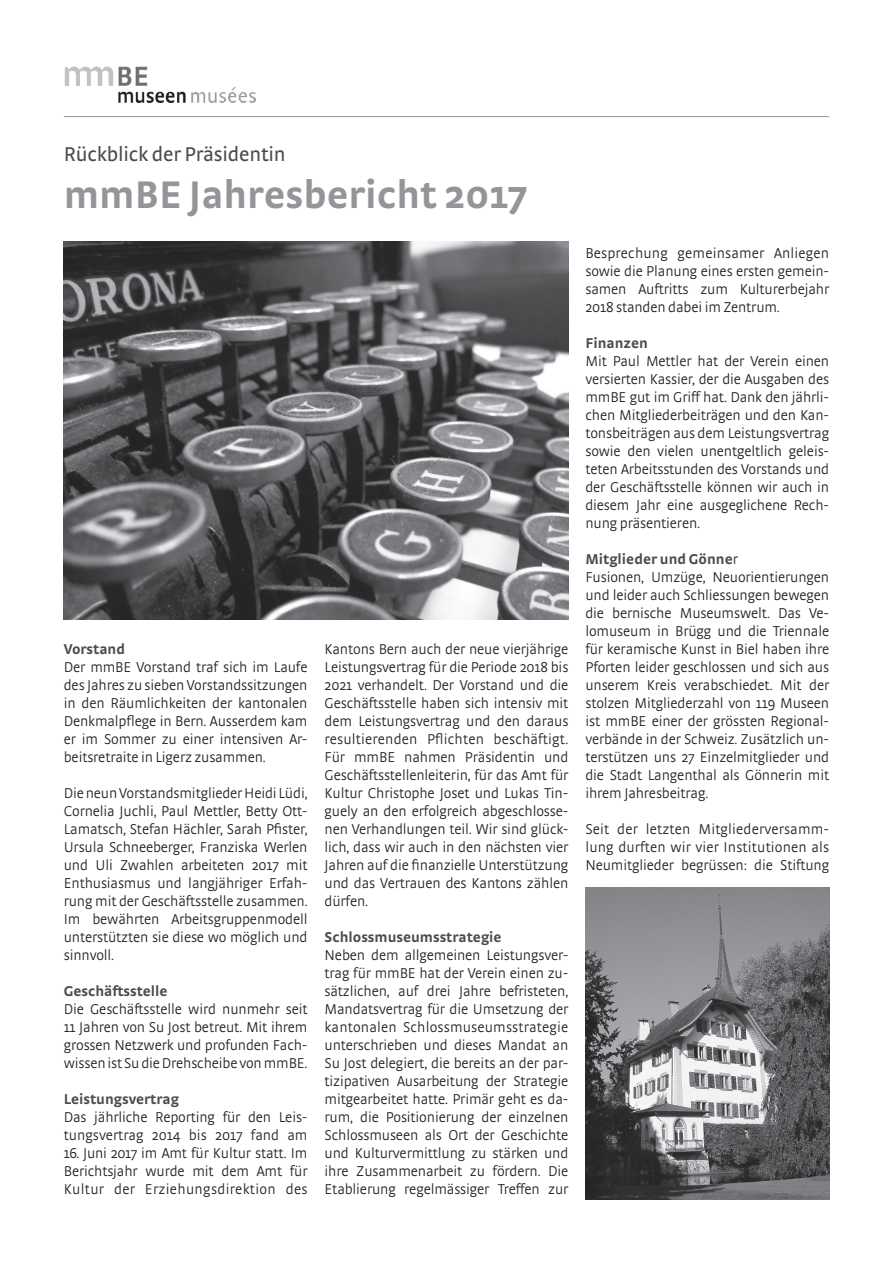
<style>
.page{position:relative;width:893px;height:1263px;background:#fff}
.page>*{position:absolute;margin:0;border:0;box-sizing:border-box;transform-origin:0 0}
.t1{font:700 40.5px "Strada";color:#939598}
.t2{font:21px "Strada";letter-spacing:-.01em;color:#4b4c4d}
.t3{font:300 15px/18px "Strada";letter-spacing:-.01em;color:#231f20;text-align:justify}
.t4{font:700 15px "Strada";color:#4b4c4d}
.s1{font-weight:700;color:#4b4c4d}
</style>
<div class="page">
<hr style="left:64px;top:116px;width:765px;height:1px;background:#939598">
<img style="left:64px;top:67px;width:192px;height:35px">
<img style="left:64px;top:242px;width:504px;height:377px">
<img style="left:585px;top:888px;width:244px;height:311px">
<h2 class="t2" style="left:64px;top:142px;width:224px">Rückblick der Präsidentin</h2>
<h1 class="t1" style="left:64px;top:170px;width:465px">mmBE Jahresbericht 2017</h1>
<p class="t4" style="left:64px;top:640px;width:63px">Vorstand</p>
<p class="t3" style="left:64px;top:658px;width:245px">Der mmBE Vorstand traf sich im Laufe des Jahres zu sieben Vorstandssitzungen in den Räumlichkeiten der kantonalen Denkmalpflege in Bern. Ausserdem kam er im Sommer zu einer intensiven Ar&shy;beitsretraite in Ligerz zusammen.</p>
<p class="t3" style="left:64px;top:784px;width:245px">Die neun Vorstandsmitglieder Heidi Lüdi, Cornelia Juchli, Paul Mettler, Betty Ott-Lamatsch, Stefan Hächler, Sarah Pfister, Ursula Schneeberger, Franziska Werlen und Uli Zwahlen arbeiteten 2017 mit Enthusiasmus und langjähriger Erfah&shy;rung mit der Geschäftsstelle zusammen.<br>Im bewährten Arbeitsgruppenmodell unterstützten sie diese wo möglich und sinnvoll.</p>
<p class="t4" style="left:64px;top:982px;width:105px">Geschäftsstelle</p>
<p class="t3" style="left:64px;top:1000px;width:245px">Die Geschäftsstelle wird nunmehr seit 11 Jahren von Su Jost betreut. Mit ihrem grossen Netzwerk und profunden Fach&shy;wissen ist Su die Drehscheibe von mmBE.</p>
<p class="t4" style="left:64px;top:1090px;width:117px">Leistungsvertrag</p>
<p class="t3" style="left:64px;top:1108px;width:245px">Das jährliche Reporting für den Leis&shy;tungsvertrag 2014 bis 2017 fand am</p>
<p class="t3" style="left:64px;top:1144px;width:245px">16. Juni 2017 im Amt für Kultur statt. Im Berichtsjahr wurde mit dem Amt für Kultur der Erziehungsdirektion des</p>
<p class="t3" style="left:325px;top:640px;width:245px">Kantons Bern auch der neue vierjährige Leistungsvertrag für die Periode 2018 bis 2021 verhandelt. Der Vorstand und die Geschäftsstelle haben sich intensiv mit dem Leistungsvertrag und den daraus resultierenden Pflichten beschäftigt.<br>Für mmBE nahmen Präsidentin und Geschäftsstellenleiterin, für das Amt für Kultur Christophe Joset und Lukas Tin&shy;guely an den erfolgreich abgeschlosse&shy;nen Verhandlungen teil. Wir sind glück&shy;lich, dass wir auch in den nächsten vier Jahren auf die finanzielle Unterstützung und das Vertrauen des Kantons zählen dürfen.</p>
<p class="t4" style="left:325px;top:928px;width:179px">Schlossmuseumsstrategie</p>
<p class="t3" style="left:325px;top:946px;width:245px">Neben dem allgemeinen Leistungsver&shy;trag für mmBE hat der Verein einen zu&shy;sätzlichen, auf drei Jahre befristeten, Mandatsvertrag für die Umsetzung der kantonalen Schlossmuseumsstrategie unterschrieben und dieses Mandat an Su Jost delegiert, die bereits an der par&shy;tizipativen Ausarbeitung der Strategie mitgearbeitet hatte. Primär geht es da&shy;rum, die Positionierung der einzelnen Schlossmuseen als Ort der Geschichte und Kulturvermittlung zu stärken und ihre Zusammenarbeit zu fördern. Die Etablierung regelmässiger Treffen zur</p>
<p class="t3" style="left:585px;top:244px;width:245px">Besprechung gemeinsamer Anliegen sowie die Planung eines ersten gemein&shy;samen Auftritts zum Kulturerbejahr 2018 standen dabei im Zentrum.</p>
<p class="t4" style="left:585px;top:334px;width:64px">Finanzen</p>
<p class="t3" style="left:585px;top:352px;width:245px">Mit Paul Mettler hat der Verein einen versierten Kassier, der die Ausgaben des mmBE gut im Griff hat. Dank den jährli&shy;chen Mitgliederbeiträgen und den Kan&shy;tonsbeiträgen aus dem Leistungsvertrag sowie den vielen unentgeltlich geleis&shy;teten Arbeitsstunden des Vorstands und der Geschäftsstelle können wir auch in diesem Jahr eine ausgeglichene Rech&shy;nung präsentieren.</p>
<p class="t3" style="left:585px;top:550px;width:245px;text-align:left"><span class="s1">Mitglieder und Gönne</span>r<br>Fusionen, Umzüge, Neuorientierungen und leider auch Schliessungen bewegen die bernische Museumswelt. Das Ve&shy;lomuseum in Brügg und die Triennale für keramische Kunst in Biel haben ihre Pforten leider geschlossen und sich aus unserem Kreis verabschiedet. Mit der stolzen Mitgliederzahl von 119 Museen ist mmBE einer der grössten Regional&shy;verbände in der Schweiz. Zusätzlich un&shy;terstützen uns 27 Einzelmitglieder und die Stadt Langenthal als Gönnerin mit ihrem Jahresbeitrag.</p>
<p class="t3" style="left:585px;top:820px;width:245px">Seit der letzten Mitgliederversamm&shy;lung durften wir vier Institutionen als Neumitglieder begrüssen: die Stiftung</p>
</div>
